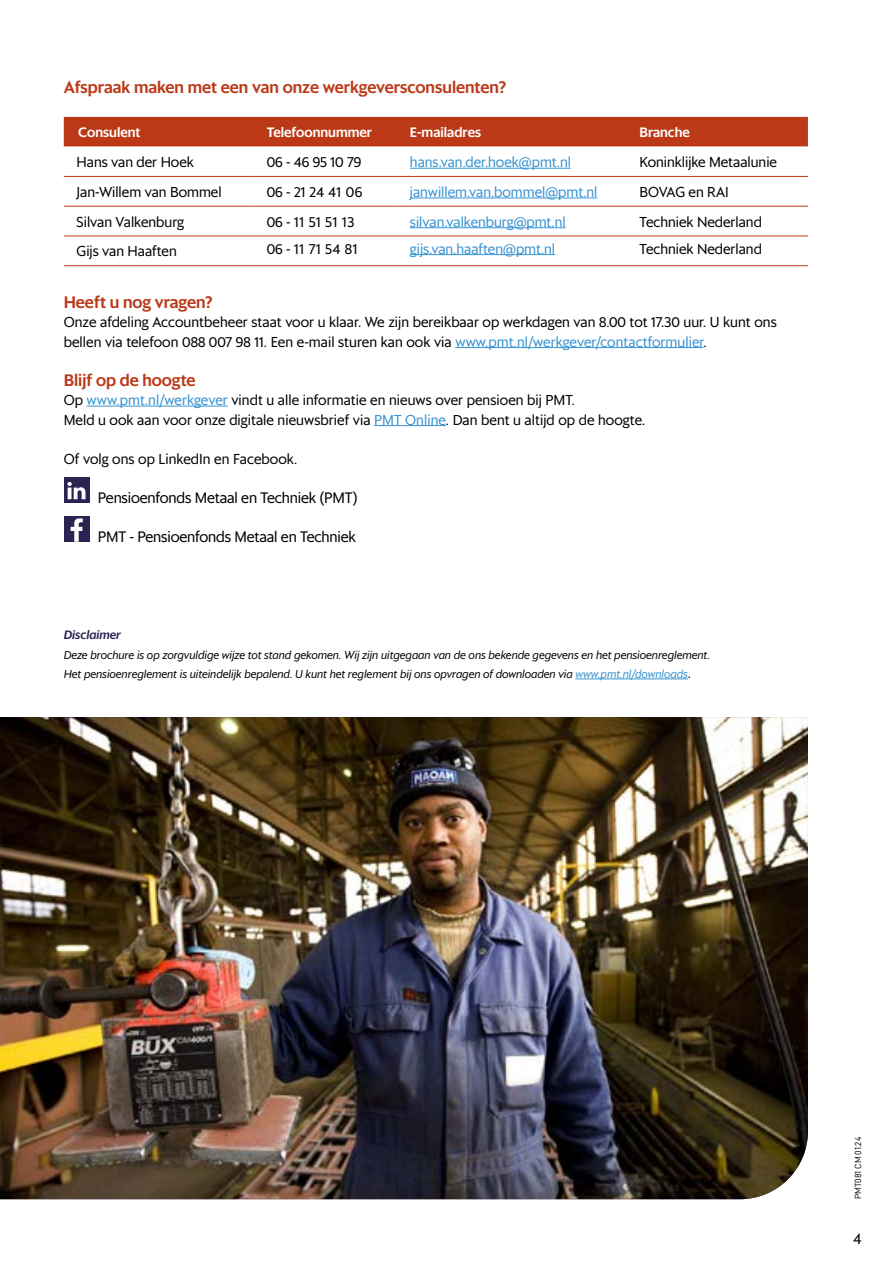
<style>
.page{position:relative;width:893px;height:1263px;background:#fff}
.page>*{position:absolute;margin:0;border:0;box-sizing:border-box;transform-origin:0 0}
.t1{font:500 16.5px "Sanomat Sans";color:#bc3918}
.t2{font:15px "Sanomat Sans";letter-spacing:-.01em;color:#000}
.t3{font:14.25px/19.5px "Sanomat Sans";letter-spacing:.005em;color:#000}
.t4{font:14.25px "Sanomat Sans";color:#3793d1}
.t5{font:500 13.5px "Sanomat Sans";color:#fff}
.t6{font:italic 500 12px "Sanomat Sans";color:#2c2352}
.t7{font:italic 11.25px/19.5px "Sanomat Sans";color:#000}
.t8{font:9px "D DIN PRO Regular";color:#000}
.s1{color:#3793d1}
.s2{font-style:normal;font-size:14.25px}
</style>
<div class="page">
<div style="left:64px;top:117px;width:744px;height:30px;background:#bc3918"></div>
<svg style="left:64px;top:167px;width:744px;height:89px"></svg>
<hr style="left:64px;top:176px;width:188px;height:1px;background:#bc3918">
<hr style="left:252px;top:176px;width:143px;height:1px;background:#bc3918">
<hr style="left:395px;top:176px;width:230px;height:1px;background:#bc3918">
<hr style="left:625px;top:176px;width:183px;height:1px;background:#bc3918">
<hr style="left:64px;top:206px;width:188px;height:1px;background:#bc3918">
<hr style="left:252px;top:206px;width:143px;height:1px;background:#bc3918">
<hr style="left:395px;top:206px;width:230px;height:1px;background:#bc3918">
<hr style="left:625px;top:206px;width:183px;height:1px;background:#bc3918">
<hr style="left:64px;top:236px;width:188px;height:1px;background:#bc3918">
<hr style="left:252px;top:236px;width:143px;height:1px;background:#bc3918">
<hr style="left:395px;top:236px;width:230px;height:1px;background:#bc3918">
<hr style="left:625px;top:236px;width:183px;height:1px;background:#bc3918">
<hr style="left:64px;top:265px;width:188px;height:1px;background:#bc3918">
<hr style="left:252px;top:265px;width:143px;height:1px;background:#bc3918">
<hr style="left:395px;top:265px;width:230px;height:1px;background:#bc3918">
<hr style="left:625px;top:265px;width:183px;height:1px;background:#bc3918">
<hr style="left:410px;top:168px;width:161px;height:1px;background:#3793d1">
<hr style="left:410px;top:197px;width:187px;height:1px;background:#3793d1">
<hr style="left:410px;top:227px;width:156px;height:1px;background:#3793d1">
<hr style="left:410px;top:254px;width:145px;height:1px;background:#3793d1">
<hr style="left:575px;top:678px;width:113px;height:1px;background:#3793d1">
<div style="left:64px;top:477px;width:25px;height:26px;background:#2c2352"></div>
<svg style="left:67px;top:482px;width:18px;height:17px"></svg>
<div style="left:64px;top:516px;width:25px;height:26px;background:#2c2352"></div>
<svg style="left:71px;top:518px;width:12px;height:24px"></svg>
<hr style="left:455px;top:347px;width:248px;height:1px;background:#3793d1">
<hr style="left:87px;top:406px;width:141px;height:1px;background:#3793d1">
<hr style="left:374px;top:425px;width:72px;height:1px;background:#3793d1">
<img style="left:0;top:717px;width:808px;height:482px">
<p class="t1" style="left:64px;top:74px;width:444px">Afspraak maken met een van onze werkgeversconsulenten?</p>
<p class="t5" style="left:78px;top:122px;width:64px">Consulent</p>
<p class="t5" style="left:267px;top:122px;width:107px">Telefoonnummer</p>
<p class="t5" style="left:410px;top:122px;width:73px">E-mailadres</p>
<p class="t5" style="left:640px;top:122px;width:52px">Branche</p>
<p class="t3" style="left:77px;top:151px;width:119px">Hans van der Hoek</p>
<p class="t3" style="left:267px;top:151px;width:96px">06 - 46 95 10 79</p>
<p class="t4" style="left:410px;top:151px;width:162px">hans.van.der.hoek@pmt.nl</p>
<p class="t3" style="left:640px;top:151px;width:139px">Koninklijke Metaalunie</p>
<p class="t3" style="left:77px;top:181px;width:147px">Jan-Willem van Bommel</p>
<p class="t3" style="left:267px;top:181px;width:97px">06 - 21 24 41 06</p>
<p class="t4" style="left:410px;top:181px;width:189px">janwillem.van.bommel@pmt.nl</p>
<p class="t3" style="left:640px;top:181px;width:91px">BOVAG en RAI</p>
<p class="t3" style="left:77px;top:211px;width:109px">Silvan Valkenburg</p>
<p class="t3" style="left:267px;top:211px;width:89px">06 - 11 51 51 13</p>
<p class="t4" style="left:410px;top:211px;width:157px">silvan.valkenburg@pmt.nl</p>
<p class="t3" style="left:640px;top:211px;width:124px">Techniek Nederland</p>
<p class="t3" style="left:77px;top:240px;width:102px">Gijs van Haaften</p>
<p class="t3" style="left:267px;top:237px;width:92px">06 - 11 71 54 81</p>
<p class="t4" style="left:410px;top:238px;width:147px">gijs.van.haaften@pmt.nl</p>
<p class="t3" style="left:640px;top:237px;width:124px">Techniek Nederland</p>
<p class="t1" style="left:64px;top:289px;width:150px">Heeft u nog vragen?</p>
<p class="t3" style="left:64px;top:311px;width:714px">Onze afdeling Accountbeheer staat voor u klaar. We zijn bereikbaar op werkdagen van 8.00 tot 17.30 uur. U kunt ons bellen via telefoon 088 007 98 11. Een e-mail sturen kan ook via <span class="s1">www.pmt.nl/werkgever/contactformulier</span>.</p>
<p class="t1" style="left:64px;top:367px;width:133px">Blijf op de hoogte</p>
<p class="t3" style="left:64px;top:389px;width:583px">Op <span class="s1">www.pmt.nl/werkgever</span> vindt u alle informatie en nieuws over pensioen bij PMT.<br>Meld u ook aan voor onze digitale nieuwsbrief via <span class="s1">PMT Online</span>. Dan bent u altijd op de hoogte.</p>
<p class="t3" style="left:64px;top:447px;width:235px">Of volg ons op LinkedIn en Facebook.</p>
<p class="t2" style="left:98px;top:486px;width:261px">Pensioenfonds Metaal en Techniek (PMT)</p>
<p class="t2" style="left:98px;top:525px;width:260px">PMT - Pensioenfonds Metaal en Techniek</p>
<p class="t6" style="left:64px;top:626px;width:59px">Disclaimer</p>
<p class="t7" style="left:64px;top:644px;width:648px">Deze brochure is op zorgvuldige wijze tot stand gekomen. Wij zijn uitgegaan van de ons bekende gegevens en het pensioenreglement.<br>Het pensioenreglement is uiteindelijk bepalend. U kunt het reglement bij ons opvragen of downloaden via <span class="s1">www.pmt.nl/downloads</span><span class="s2">.</span></p>
<p class="t8" style="left:853px;top:1199px;width:64px;rotate:-90deg">PMT081 CM 01.24</p>
<p class="t2" style="left:853px;top:1227px;width:9px">4</p>
</div>
